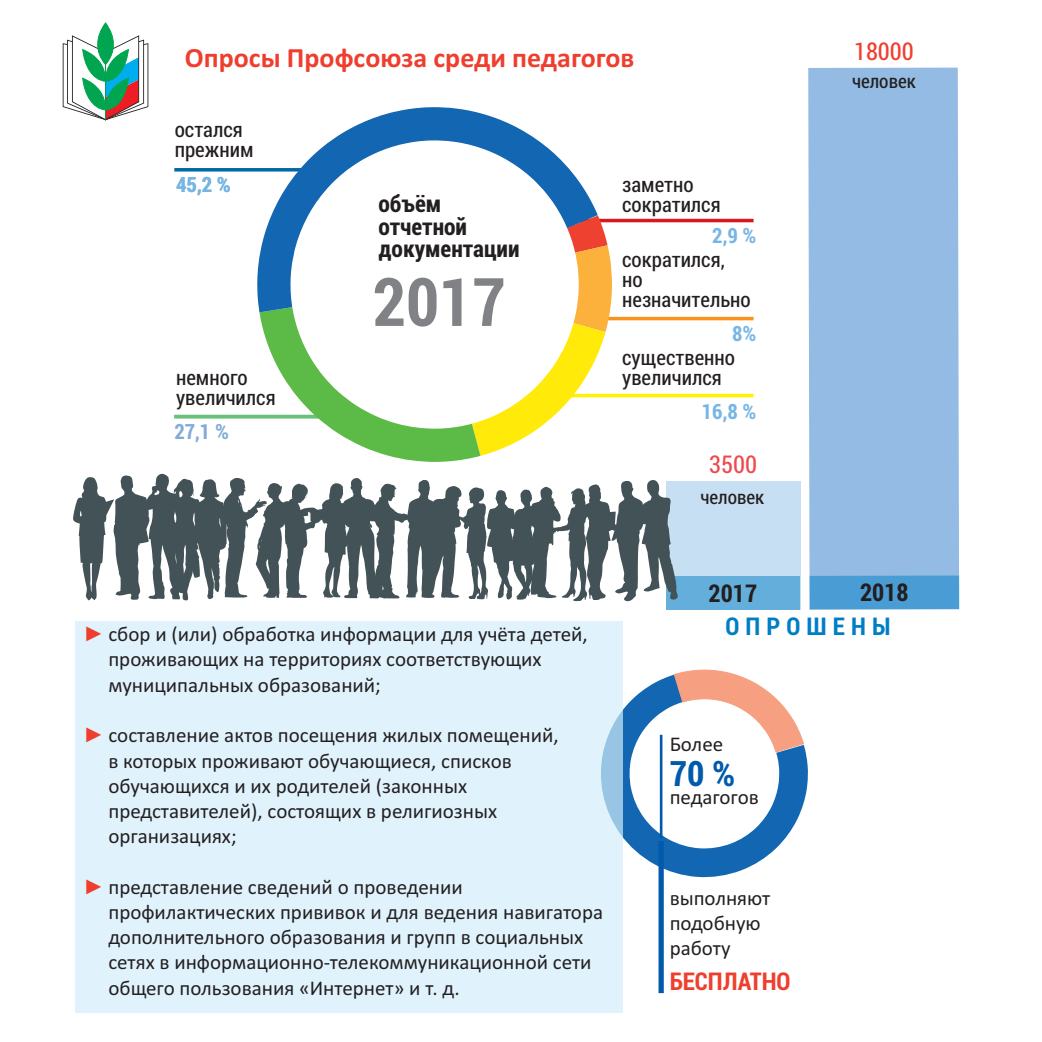
<style>
.page{position:relative;width:1042px;height:1042px;background:#fff}
.page>*{position:absolute;margin:0;border:0;box-sizing:border-box;transform-origin:0 0}
.t1{font:700 67.02px "Roboto Condensed";color:#808285}
.t2{font:700 35px "Roboto Condensed";color:#015aaa}
.t3{font:700 28px "Calibri";color:#ef3e2e}
.t4{font:700 24.5px "Roboto Condensed";color:#ef3e2e}
.t5{font:700 24.5px "Roboto Condensed";color:#231f20}
.t6{font:700 24.5px "Roboto Condensed";letter-spacing:.25em;color:#007ec5}
.t7{font:24.5px "Roboto Condensed";color:#ef3e2e}
.t8{font:24.5px "Roboto Condensed";color:#ee494e}
.t9{font:700 23.62px/22.4px "Roboto Condensed";color:#231f20}
.t10{font:21px/25.2px "Calibri";color:#231f20}
.t11{font:21px/19.9px "Roboto Condensed";color:#231f20}
.t12{font:700 21px "Roboto Condensed";color:#77b6e4}
.t13{font:700 21px "Roboto Condensed";color:#83abda}
.t14{font:19.25px "Roboto Condensed";color:#231f20}
.s1{font-family:"Tahoma";color:#ef3e2e}
</style>
<div class="page">
<svg style="left:174px;top:168px;width:83px;height:4px"></svg>
<hr style="left:577px;top:219px;width:176px;height:3px;background:#d8171f">
<hr style="left:548px;top:394px;width:205px;height:3px;background:#fff101">
<hr style="left:577px;top:317px;width:176px;height:3px;background:#f7931d">
<hr style="left:174px;top:415px;width:169px;height:3px;background:#68c079">
<div style="left:666px;top:481px;width:134px;height:128px;background:#c7dff2"></div>
<div style="left:808px;top:68px;width:151px;height:507px;background:#94bbe3"></div>
<svg style="left:259px;top:216px;width:353px;height:246px"></svg>
<svg style="left:257px;top:107px;width:341px;height:205px"></svg>
<div style="left:666px;top:576px;width:133px;height:33px;background:#63aedb"></div>
<div style="left:809px;top:575px;width:150px;height:34px;background:#4a9cd4"></div>
<svg style="left:63px;top:23px;width:85px;height:97px"></svg>
<hr style="left:105px;top:57px;width:1px;height:63px;background:#00a54f">
<svg style="left:622px;top:669px;width:186px;height:209px"></svg>
<div style="left:75px;top:621px;width:547px;height:392px;background:#e0f3fc"></div>
<div style="left:658px;top:841px;width:6px;height:152px;background:#015aaa"></div>
<hr style="left:660px;top:735px;width:2px;height:103px;background:#015aaa">
<svg style="left:73px;top:473px;width:605px;height:128px"></svg>
<h3 class="t3" style="left:185px;top:41px;width:451px">Опросы Профсоюза среди педагогов</h3>
<p class="t11" style="left:175px;top:120px;width:80px">остался прежним</p>
<p class="t12" style="left:176px;top:172px;width:56px">45,2 %</p>
<p class="t9" style="left:378px;top:193px;width:142px">объём отчетной документации</p>
<h1 class="t1" style="left:373px;top:264px;width:135px">2017</h1>
<p class="t11" style="left:622px;top:175px;width:100px">заметно сократился</p>
<p class="t12" style="left:712px;top:223px;width:46px">2,9 %</p>
<p class="t11" style="left:622px;top:250px;width:130px">сократился,<br>но незначительно</p>
<p class="t12" style="left:732px;top:321px;width:26px">8%</p>
<p class="t11" style="left:622px;top:348px;width:114px">существенно</p>
<p class="t11" style="left:176px;top:367px;width:73px">немного</p>
<p class="t11" style="left:622px;top:368px;width:101px">увеличился</p>
<p class="t11" style="left:176px;top:387px;width:101px">увеличился</p>
<p class="t12" style="left:702px;top:400px;width:56px">16,8 %</p>
<p class="t13" style="left:174px;top:419px;width:56px">27,1 %</p>
<p class="t8" style="left:709px;top:450px;width:49px">3500</p>
<p class="t14" style="left:700px;top:486px;width:65px">человек</p>
<p class="t5" style="left:708px;top:579px;width:50px">2017</p>
<p class="t7" style="left:854px;top:37px;width:61px">18000</p>
<p class="t14" style="left:852px;top:70px;width:65px">человек</p>
<p class="t5" style="left:860px;top:578px;width:50px">2018</p>
<p class="t10" style="left:108px;top:621px;width:481px;text-indent:-25px"><span class="s1">►</span> сбор и (или) обработка информации для учёта детей, проживающих на территориях соответствующих муниципальных образований;</p>
<p class="t10" style="left:108px;top:722px;width:452px;text-indent:-25px"><span class="s1">►</span> составление актов посещения жилых помещений, в которых проживают обучающиеся, списков обучающихся и их родителей (законных представителей), состоящих в религиозных организациях;</p>
<p class="t10" style="left:108px;top:874px;width:496px;text-indent:-25px"><span class="s1">►</span> представление сведений о проведении профилактических прививок и для ведения навигатора дополнительного образования и групп в социальных сетях в информационно-телекоммуникационной сети общего пользования «Интернет» и т. д.</p>
<p class="t6" style="left:725px;top:612px;width:167px">опрошены</p>
<p class="t10" style="left:670px;top:731px;width:55px">Более</p>
<h2 class="t2" style="left:670px;top:753px;width:67px">70%</h2>
<p class="t10" style="left:670px;top:784px;width:91px">педагогов</p>
<p class="t10" style="left:670px;top:885px;width:102px">выполняют подобную работу</p>
<p class="t4" style="left:670px;top:967px;width:122px">бесплатно</p>
</div>
